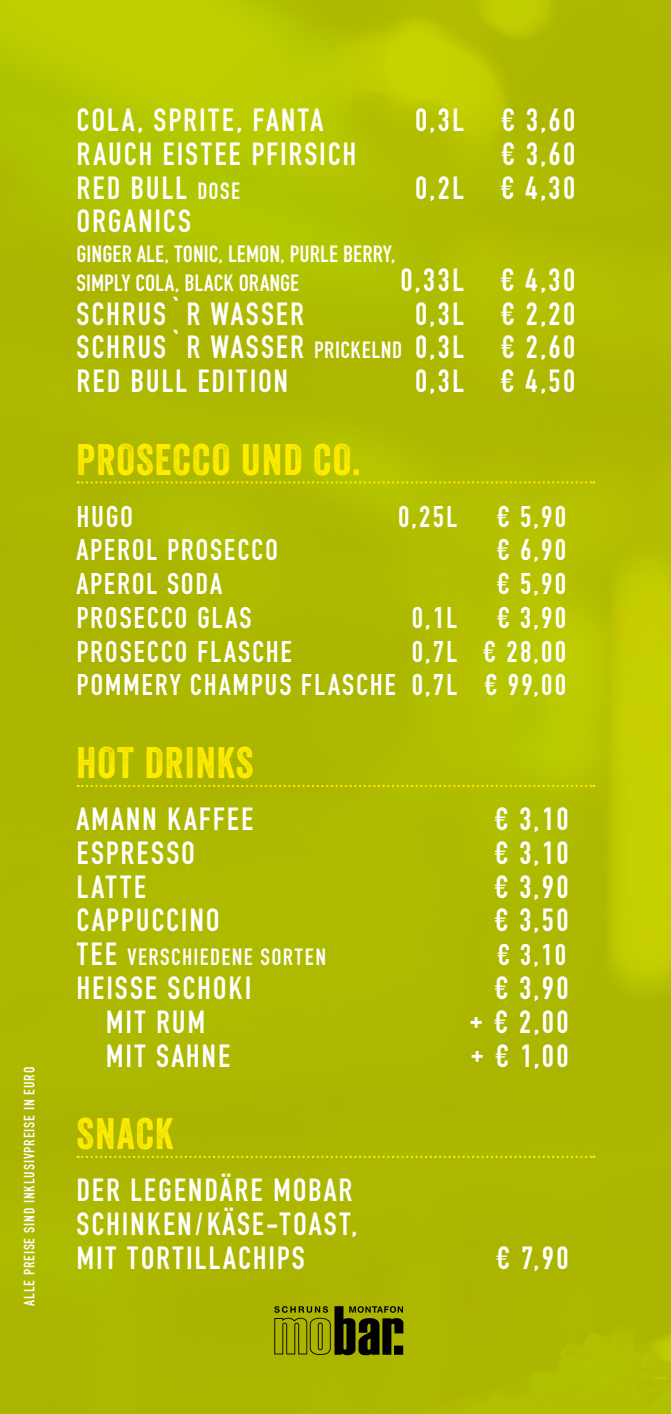
<style>
.page{position:relative;width:671px;height:1414px;background:#fff}
.page>*{position:absolute;margin:0;border:0;box-sizing:border-box;transform-origin:0 0}
.t1{font:42.75px "Veneer";letter-spacing:.03em;color:#ffed00}
.t2{font:33.75px/33.8px "Fette Eng D";letter-spacing:.05em;color:#fff;text-align:justify}
.t3{font:31.5px/33.8px "Fette Eng D";letter-spacing:.05em;color:#fff;text-align:right}
.t4{font:24.75px/29.2px "Fette Eng D";color:#fff}
.t5{font:24.75px "Fette Eng D";letter-spacing:.05em;color:#fff}
.t6{font:15.75px "Fette Eng D";letter-spacing:.05em;color:#fff}
.s1{font-size:24.75px}
.s2{font-size:33.75px}
</style>
<div class="page">
<img style="left:0;top:0;width:671px;height:1413px">
<svg style="left:78px;top:481px;width:516px;height:2px"></svg>
<svg style="left:78px;top:784px;width:516px;height:3px;background:#c4c800"></svg>
<svg style="left:78px;top:1155px;width:516px;height:2px"></svg>
<svg style="left:274px;top:1305px;width:129px;height:50px;background:#646900"></svg>
<p class="t6" style="left:21px;top:1305px;width:240px;rotate:-90deg">ALLE PREISE SIND INKLUSIVPREISE IN EURO</p>
<p class="t2" style="left:77px;top:104px;width:248px">COLA, SPRITE, FANTA</p>
<p class="t2" style="left:415px;top:104px;width:162px">0,3L € 3,60</p>
<p class="t2" style="left:77px;top:137px;width:281px">RAUCH EISTEE PFIRSICH</p>
<p class="t2" style="left:500px;top:137px;width:78px">€ 3,60</p>
<p class="t2" style="left:77px;top:171px;width:165px">RED BULL <span class="s1">DOSE</span></p>
<p class="t2" style="left:415px;top:171px;width:162px">0,2L € 4,30</p>
<p class="t2" style="left:77px;top:205px;width:116px">ORGANICS</p>
<p class="t4" style="left:77px;top:239px;width:320px">GINGER ALE, TONIC, LEMON, PURLE BERRY,<br>SIMPLY COLA, BLACK ORANGE</p>
<p class="t2" style="left:400px;top:263px;width:177px">0,33L € 4,30</p>
<p class="t2" style="left:77px;top:297px;width:229px">SCHRUS`R WASSER</p>
<p class="t2" style="left:77px;top:297px;width:501px;text-indent:338px">0,3L € 2,20<br>SCHRUS`R WASSER <span class="s1">PRICKELND</span> 0,3L € 2,60<br>RED BULL EDITION</p>
<p class="t2" style="left:415px;top:365px;width:162px">0,3L € 4,50</p>
<p class="t1" style="left:77px;top:433px;width:285px">PROSECCO UND CO.</p>
<p class="t3" style="left:77px;top:500px;width:58px">HUGO</p>
<p class="t3" style="left:398px;top:500px;width:170px">0,25L € 5,90</p>
<p class="t3" style="left:77px;top:534px;width:203px">APEROL PROSECCO</p>
<p class="t3" style="left:496px;top:534px;width:73px">€ 6,90</p>
<p class="t3" style="left:77px;top:567px;width:147px">APEROL SODA</p>
<p class="t3" style="left:496px;top:567px;width:73px">€ 5,90</p>
<p class="t3" style="left:77px;top:601px;width:177px">PROSECCO GLAS</p>
<p class="t3" style="left:412px;top:601px;width:157px">0,1L € 3,90</p>
<p class="t3" style="left:77px;top:635px;width:217px">PROSECCO FLASCHE</p>
<p class="t3" style="left:77px;top:635px;width:492px">0,7L € 28,00<br>POMMERY CHAMPUS FLASCHE 0,7L € 99,00</p>
<p class="t1" style="left:77px;top:737px;width:178px">HOT DRINKS</p>
<p class="t2" style="left:77px;top:803px;width:179px">AMANN KAFFEE</p>
<p class="t2" style="left:493px;top:803px;width:78px">€ 3,10</p>
<p class="t2" style="left:77px;top:836px;width:120px">ESPRESSO</p>
<p class="t2" style="left:493px;top:836px;width:78px">€ 3,10</p>
<p class="t2" style="left:77px;top:870px;width:71px">LATTE</p>
<p class="t2" style="left:493px;top:870px;width:78px">€ 3,90</p>
<p class="t2" style="left:77px;top:904px;width:145px">CAPPUCCINO</p>
<p class="t2" style="left:493px;top:904px;width:78px">€ 3,50</p>
<p class="t5" style="left:77px;top:943px;width:251px"><span class="s2">TEE</span> VERSCHIEDENE SORTEN</p>
<p class="t3" style="left:496px;top:938px;width:72px">€ 3,10</p>
<p class="t2" style="left:77px;top:971px;width:176px">HEISSE SCHOKI</p>
<p class="t2" style="left:493px;top:971px;width:78px">€ 3,90</p>
<p class="t2" style="left:106px;top:1005px;width:101px">MIT RUM</p>
<p class="t2" style="left:470px;top:1005px;width:101px">+ € 2,00</p>
<p class="t2" style="left:106px;top:1039px;width:126px">MIT SAHNE</p>
<p class="t2" style="left:471px;top:1039px;width:100px">+ € 1,00</p>
<p class="t1" style="left:77px;top:1107px;width:99px">SNACK</p>
<p class="t2" style="left:77px;top:1173px;width:283px;text-align:left">DER LEGENDÄRE MOBAR<br>SCHINKEN/KÄSE-TOAST,<br>MIT TORTILLACHIPS</p>
<p class="t2" style="left:495px;top:1241px;width:76px">€ 7,90</p>
</div>
